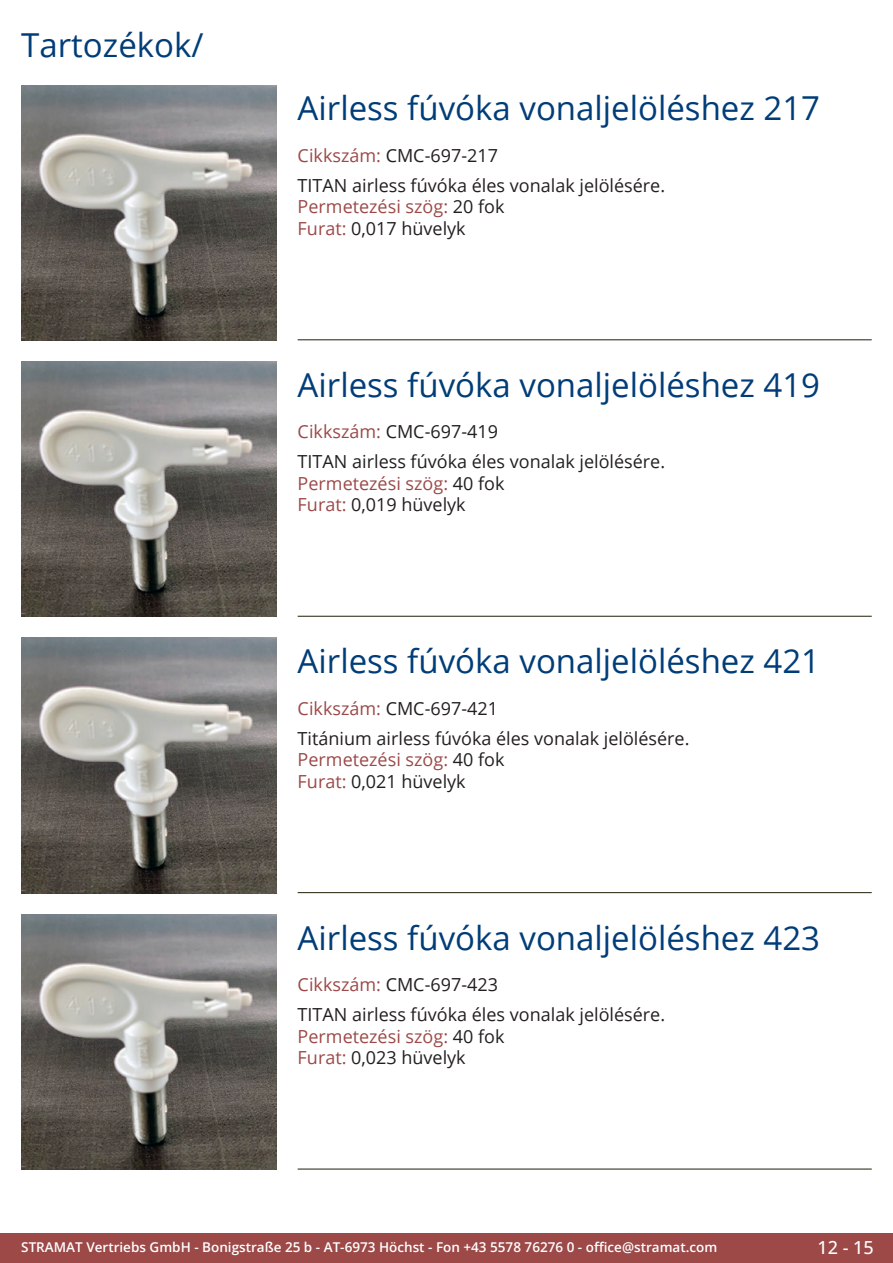
<style>
.page{position:relative;width:893px;height:1263px;background:#fff}
.page>*{position:absolute;margin:0;border:0;box-sizing:border-box;transform-origin:0 0}
.Produkttitel{font:33px "Open Sans";color:#003d78}
.RastTitel{font:33px "Open Sans";color:#003d78}
.Beschreibung_Text{font:18px/21.6px "Open Sans";color:#231f20}
.TechDaten_Überschrif{font:18px "Open Sans";color:#231f20}
.t1{font:500 18px "Open Sans";color:#fff}
.t2{font:600 13.5px "Open Sans";color:#fff}
.s1{color:#9c4948}
</style>
<div class="page">
<div style="left:0;top:1233px;width:893px;height:30px;background:#9c4948"></div>
<hr style="left:298px;top:340px;width:574px;height:1px;background:#201d08">
<hr style="left:298px;top:616px;width:574px;height:1px;background:#201d08">
<hr style="left:298px;top:892px;width:574px;height:1px;background:#201d08">
<hr style="left:298px;top:1169px;width:574px;height:1px;background:#201d08">
<img style="left:21px;top:85px;width:255px;height:255px">
<img style="left:21px;top:361px;width:255px;height:256px">
<img style="left:21px;top:638px;width:255px;height:255px">
<img style="left:21px;top:914px;width:255px;height:255px">
<p class="RastTitel" style="left:21px;top:22px;width:184px">Tartozékok/</p>
<p class="Produkttitel" style="left:298px;top:86px;width:524px">Airless fúvóka vonaljelöléshez 217</p>
<p class="TechDaten_Überschrif" style="left:298px;top:143px;width:202px"><span class="s1">Cikkszám:</span> CMC-697-217</p>
<p class="Beschreibung_Text" style="left:298px;top:174px;width:369px">TITAN airless fúvóka éles vonalak jelölésére.<br><span class="s1">Permetezési szög:</span> 20 fok<br><span class="s1">Furat:</span> 0,017 hüvelyk</p>
<p class="Produkttitel" style="left:298px;top:362px;width:524px">Airless fúvóka vonaljelöléshez 419</p>
<p class="TechDaten_Überschrif" style="left:298px;top:420px;width:202px"><span class="s1">Cikkszám:</span> CMC-697-419</p>
<p class="Beschreibung_Text" style="left:298px;top:450px;width:369px">TITAN airless fúvóka éles vonalak jelölésére.<br><span class="s1">Permetezési szög:</span> 40 fok<br><span class="s1">Furat:</span> 0,019 hüvelyk</p>
<p class="Produkttitel" style="left:298px;top:638px;width:524px">Airless fúvóka vonaljelöléshez 421</p>
<p class="TechDaten_Überschrif" style="left:298px;top:696px;width:202px"><span class="s1">Cikkszám:</span> CMC-697-421</p>
<p class="Beschreibung_Text" style="left:298px;top:727px;width:393px">Titánium airless fúvóka éles vonalak jelölésére.<br><span class="s1">Permetezési szög:</span> 40 fok<br><span class="s1">Furat:</span> 0,021 hüvelyk</p>
<p class="Produkttitel" style="left:298px;top:915px;width:524px">Airless fúvóka vonaljelöléshez 423</p>
<p class="TechDaten_Überschrif" style="left:298px;top:972px;width:202px"><span class="s1">Cikkszám:</span> CMC-697-423</p>
<p class="Beschreibung_Text" style="left:298px;top:1003px;width:369px">TITAN airless fúvóka éles vonalak jelölésére.<br><span class="s1">Permetezési szög:</span> 40 fok<br><span class="s1">Furat:</span> 0,023 hüvelyk</p>
<p class="t2" style="left:21px;top:1238px;width:698px">STRAMAT Vertriebs GmbH - Bonigstraße 25 b - AT-6973 Höchst - Fon +43 5578 76276 0 - office@stramat.com</p>
<p class="t1" style="left:817px;top:1234px;width:58px">12 - 15</p>
</div>
